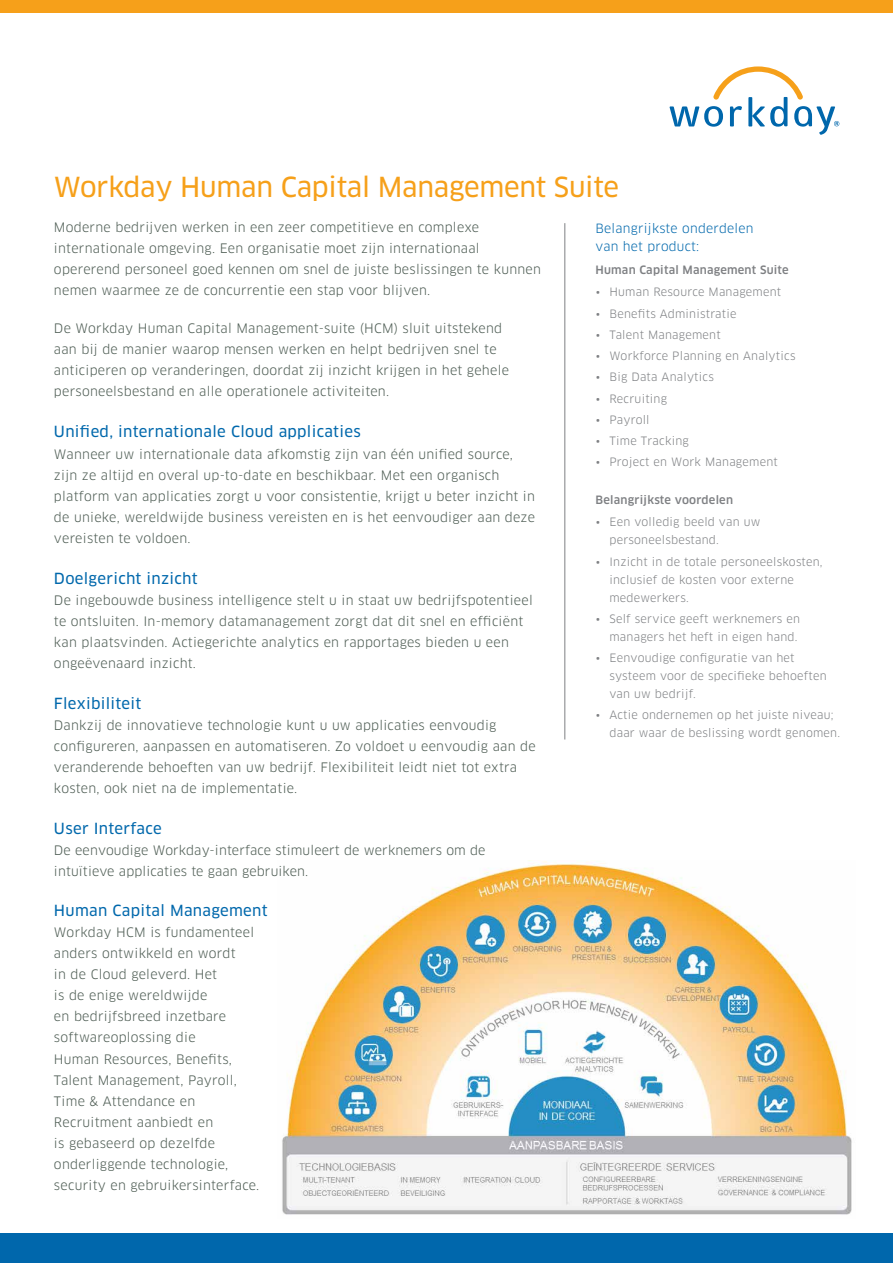
<style>
.page{position:relative;width:893px;height:1263px;background:#fff}
.page>*{position:absolute;margin:0;border:0;box-sizing:border-box;transform-origin:0 0}
.t1{font:27px "Clan OT News";letter-spacing:-.01em;color:#f6a01a}
.t2{font:15px "Clan OT News";letter-spacing:.02em;color:#0068ac}
.t3{font:12.75px/21px "Clan OT";letter-spacing:.02em;color:#4c5b52}
.t4{font:12.45px/18px "Clan OT";letter-spacing:.02em;color:#0068ac}
.t5{font:11.25px/18px "Clan OT";letter-spacing:.02em;color:#7e8083}
.t6{font:500 11.25px "Clan OT";letter-spacing:.02em;color:#7e8083}
</style>
<div class="page">
<svg style="left:669px;top:66px;width:170px;height:69px"></svg>
<div style="left:0;top:0;width:893px;height:13px;background:#f6a01a"></div>
<div style="left:0;top:1233px;width:893px;height:30px;background:#0067ac"></div>
<img style="left:282px;top:861px;width:570px;height:354px">
<hr style="left:564px;top:223px;width:1px;height:516px;background:#7e8083">
<h1 class="t1" style="left:54px;top:171px;width:567px">Workday Human Capital Management Suite</h1>
<p class="t4" style="left:595px;top:219px;width:160px">Belangrijkste onderdelen van het product:</p>
<p class="t6" style="left:595px;top:263px;width:195px">Human Capital Management Suite</p>
<p class="t5" style="left:596px;top:283px;width:187px">• Human Resource Management</p>
<p class="t5" style="left:596px;top:305px;width:142px">• Benefits Administratie</p>
<p class="t5" style="left:596px;top:326px;width:126px">• Talent Management</p>
<p class="t5" style="left:596px;top:347px;width:201px">• Workforce Planning en Analytics</p>
<p class="t5" style="left:596px;top:368px;width:119px">• Big Data Analytics</p>
<p class="t5" style="left:596px;top:390px;width:73px">• Recruiting</p>
<p class="t5" style="left:596px;top:411px;width:55px">• Payroll</p>
<p class="t5" style="left:596px;top:432px;width:94px">• Time Tracking</p>
<p class="t5" style="left:596px;top:453px;width:183px">• Project en Work Management</p>
<p class="t6" style="left:595px;top:493px;width:139px">Belangrijkste voordelen</p>
<p class="t5" style="left:609px;top:513px;width:152px;text-indent:-14px">• Een volledig beeld van uw personeelsbestand.</p>
<p class="t5" style="left:609px;top:552px;width:215px;text-indent:-14px">• Inzicht in de totale personeelskosten, inclusief de kosten voor externe medewerkers.</p>
<p class="t5" style="left:596px;top:610px;width:206px;text-align:right">• Self service geeft werknemers en managers het heft in eigen hand.</p>
<p class="t5" style="left:609px;top:649px;width:219px;text-indent:-14px">• Eenvoudige configuratie van het systeem voor de specifieke behoeften van uw bedrijf.</p>
<p class="t5" style="left:609px;top:706px;width:232px;text-indent:-14px">• Actie ondernemen op het juiste niveau; daar waar de beslissing wordt genomen.</p>
<p class="t3" style="left:54px;top:217px;width:488px">Moderne bedrijven werken in een zeer competitieve en complexe internationale omgeving. Een organisatie moet zijn internationaal opererend personeel goed kennen om snel de juiste beslissingen te kunnen nemen waarmee ze de concurrentie een stap voor blijven.</p>
<p class="t3" style="left:54px;top:317px;width:456px">De Workday Human Capital Management-suite (HCM) sluit uitstekend aan bij de manier waarop mensen werken en helpt bedrijven snel te anticiperen op veranderingen, doordat zij inzicht krijgen in het gehele personeelsbestand en alle operationele activiteiten.</p>
<p class="t2" style="left:54px;top:422px;width:308px">Unified, internationale Cloud applicaties</p>
<p class="t3" style="left:54px;top:443px;width:482px">Wanneer uw internationale data afkomstig zijn van één unified source, zijn ze altijd en overal up-to-date en beschikbaar. Met een organisch platform van applicaties zorgt u voor consistentie, krijgt u beter inzicht in de unieke, wereldwijde business vereisten en is het eenvoudiger aan deze vereisten te voldoen.</p>
<p class="t2" style="left:54px;top:569px;width:145px">Doelgericht inzicht</p>
<p class="t3" style="left:54px;top:589px;width:480px">De ingebouwde business intelligence stelt u in staat uw bedrijfspotentieel te ontsluiten. In-memory datamanagement zorgt dat dit snel en efficiënt kan plaatsvinden. Actiegerichte analytics en rapportages bieden u een ongeëvenaard inzicht.</p>
<p class="t2" style="left:54px;top:694px;width:89px">Flexibiliteit</p>
<p class="t3" style="left:54px;top:714px;width:483px">Dankzij de innovatieve technologie kunt u uw applicaties eenvoudig configureren, aanpassen en automatiseren. Zo voldoet u eenvoudig aan de veranderende behoeften van uw bedrijf. Flexibiliteit leidt niet tot extra kosten, ook niet na de implementatie.</p>
<p class="t2" style="left:54px;top:819px;width:109px">User Interface</p>
<p class="t3" style="left:54px;top:839px;width:433px">De eenvoudige Workday-interface stimuleert de werknemers om de intuïtieve applicaties te gaan gebruiken.</p>
<p class="t2" style="left:54px;top:902px;width:215px">Human Capital Management</p>
<p class="t3" style="left:54px;top:922px;width:207px">Workday HCM is fundamenteel anders ontwikkeld en wordt<br>in de Cloud geleverd. Het<br>is de enige wereldwijde<br>en bedrijfsbreed inzetbare softwareoplossing die<br>Human Resources, Benefits,<br>Talent Management, Payroll,<br>Time &amp; Attendance en<br>Recruitment aanbiedt en<br>is gebaseerd op dezelfde onderliggende technologie, security en gebruikersinterface.</p>
</div>
